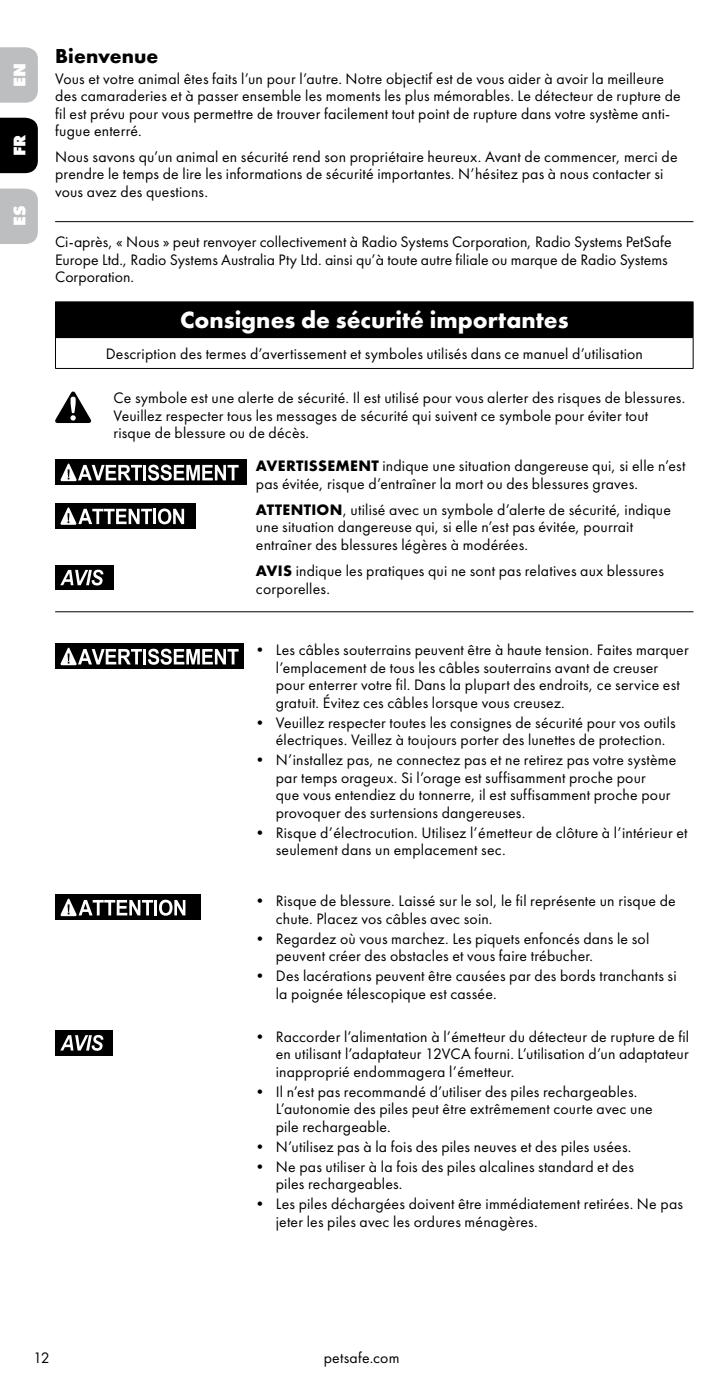
<style>
.page{position:relative;width:725px;height:1386px;background:#fff}
.page>*{position:absolute;margin:0;border:0;box-sizing:border-box;transform-origin:0 0}
.t1{font:24.5px "Futura PT Bold";color:#fff}
.t2{font:21px "Futura PT Bold";letter-spacing:.005em;color:#000}
.t3{font:700 17.5px "Futura PT Extra";color:#fff}
.t4{font:15.75px/17.5px "Futura PT Book";letter-spacing:.01em;color:#000}
.s1{font-family:"Futura PT Bold"}
</style>
<div class="page">
<div style="left:0;top:47px;width:38px;height:56px;background:#bcbec0"></div>
<div style="left:0;top:118px;width:38px;height:55px;background:#000"></div>
<div style="left:0;top:189px;width:38px;height:55px;background:#bcbec0"></div>
<hr style="left:55px;top:221px;width:638px;height:1px;background:#000">
<hr style="left:55px;top:611px;width:638px;height:1px;background:#000">
<div style="left:55px;top:302px;width:638px;height:36px;background:#000"></div>
<hr style="left:55px;top:338px;width:1px;height:30px;background:#000">
<hr style="left:692px;top:338px;width:1px;height:30px;background:#000">
<hr style="left:55px;top:368px;width:638px;height:1px;background:#000">
<svg style="left:55px;top:392px;width:36px;height:31px"></svg>
<div style="left:55px;top:460px;width:191px;height:25px;background:#000"></div>
<hr style="left:143px;top:465px;width:3px;height:15px;background:#fff">
<svg style="left:148px;top:465px;width:90px;height:16px"></svg>
<svg style="left:60px;top:463px;width:82px;height:18px"></svg>
<div style="left:55px;top:504px;width:140px;height:25px;background:#000"></div>
<svg style="left:60px;top:507px;width:92px;height:18px"></svg>
<hr style="left:153px;top:509px;width:3px;height:15px;background:#fff">
<svg style="left:158px;top:509px;width:26px;height:15px"></svg>
<div style="left:55px;top:565px;width:58px;height:25px;background:#000"></div>
<svg style="left:60px;top:570px;width:43px;height:16px"></svg>
<div style="left:55px;top:644px;width:188px;height:25px;background:#000"></div>
<hr style="left:143px;top:649px;width:3px;height:15px;background:#fff">
<svg style="left:148px;top:649px;width:90px;height:16px"></svg>
<svg style="left:60px;top:647px;width:82px;height:18px"></svg>
<div style="left:55px;top:895px;width:145px;height:25px;background:#000"></div>
<svg style="left:60px;top:898px;width:93px;height:18px"></svg>
<hr style="left:154px;top:900px;width:3px;height:15px;background:#fff">
<svg style="left:159px;top:900px;width:26px;height:16px"></svg>
<div style="left:55px;top:1030px;width:57px;height:25px;background:#000"></div>
<svg style="left:60px;top:1035px;width:43px;height:16px"></svg>
<p class="t3" style="left:8px;top:87px;width:25px;rotate:-90deg">EN</p>
<p class="t3" style="left:8px;top:156px;width:23px;rotate:-90deg">FR</p>
<p class="t3" style="left:8px;top:226px;width:22px;rotate:-90deg">ES</p>
<h2 class="t2" style="left:55px;top:42px;width:105px">Bienvenue</h2>
<p class="t4" style="left:55px;top:70px;width:627px">Vous et votre animal êtes faits l’un pour l’autre. Notre objectif est de vous aider à avoir la meilleure des camaraderies et à passer ensemble les moments les plus mémorables. Le détecteur de rupture de fil est prévu pour vous permettre de trouver facilement tout point de rupture dans votre système anti&shy;fugue enterré.</p>
<p class="t4" style="left:55px;top:148px;width:624px">Nous savons qu’un animal en sécurité rend son propriétaire heureux. Avant de commencer, merci de prendre le temps de lire les informations de sécurité importantes. N’hésitez pas à nous contacter si vous avez des questions.</p>
<p class="t4" style="left:55px;top:233px;width:618px">Ci-après, « Nous » peut renvoyer collectivement à Radio Systems Corporation, Radio Systems PetSafe<br>Europe Ltd., Radio Systems Australia Pty Ltd. ainsi qu’à toute autre filiale ou marque de Radio Systems<br>Corporation.</p>
<h1 class="t1" style="left:180px;top:304px;width:390px">Consignes de sécurité importantes</h1>
<p class="t4" style="left:106px;top:345px;width:538px">Description des termes d’avertissement et symboles utilisés dans ce manuel d’utilisation</p>
<p class="t4" style="left:113px;top:389px;width:573px">Ce symbole est une alerte de sécurité. Il est utilisé pour vous alerter des risques de blessures.<br>Veuillez respecter tous les messages de sécurité qui suivent ce symbole pour éviter tout risque de blessure ou de décès.</p>
<p class="t4" style="left:256px;top:457px;width:431px"><span class="s1">AVERTISSEMENT</span> indique une situation dangereuse qui, si elle n’est pas évitée, risque d’entraîner la mort ou des blessures graves.</p>
<p class="t4" style="left:256px;top:501px;width:416px"><span class="s1">ATTENTION</span>, utilisé avec un symbole d’alerte de sécurité, indique une situation dangereuse qui, si elle n’est pas évitée, pourrait entraîner des blessures légères à modérées.</p>
<p class="t4" style="left:256px;top:562px;width:409px"><span class="s1">AVIS</span> indique les pratiques qui ne sont pas relatives aux blessures corporelles.</p>
<p class="t4" style="left:276px;top:641px;width:414px;text-indent:-24px">• Les câbles souterrains peuvent être à haute tension. Faites marquer l’emplacement de tous les câbles souterrains avant de creuser pour enterrer votre fil. Dans la plupart des endroits, ce service est gratuit. Évitez ces câbles lorsque vous creusez.</p>
<p class="t4" style="left:276px;top:714px;width:401px;text-indent:-24px">• Veuillez respecter toutes les consignes de sécurité pour vos outils électriques. Veillez à toujours porter des lunettes de protection.</p>
<p class="t4" style="left:276px;top:751px;width:402px;text-indent:-24px">• N’installez pas, ne connectez pas et ne retirez pas votre système par temps orageux. Si l’orage est suffisamment proche pour<br>que vous entendiez du tonnerre, il est suffisamment proche pour provoquer des surtensions dangereuses.</p>
<p class="t4" style="left:276px;top:824px;width:413px;text-indent:-24px">• Risque d’électrocution. Utilisez l’émetteur de clôture à l’intérieur et seulement dans un emplacement sec.</p>
<p class="t4" style="left:276px;top:892px;width:401px;text-indent:-24px">• Risque de blessure. Laissé sur le sol, le fil représente un risque de chute. Placez vos câbles avec soin.</p>
<p class="t4" style="left:276px;top:930px;width:375px;text-indent:-24px">• Regardez où vous marchez. Les piquets enfoncés dans le sol peuvent créer des obstacles et vous faire trébucher.</p>
<p class="t4" style="left:276px;top:967px;width:402px;text-indent:-24px">• Des lacérations peuvent être causées par des bords tranchants si la poignée télescopique est cassée.</p>
<p class="t4" style="left:276px;top:1028px;width:415px;text-align:justify;text-indent:-24px">• Raccorder l’alimentation à l’émetteur du détecteur de rupture de fil en utilisant l’adaptateur 12VCA fourni. L’utilisation d’un adaptateur inapproprié endommagera l’émetteur.</p>
<p class="t4" style="left:276px;top:1083px;width:378px;text-indent:-24px">• Il n’est pas recommandé d’utiliser des piles rechargeables.<br>L’autonomie des piles peut être extrêmement courte avec une pile rechargeable.</p>
<p class="t4" style="left:252px;top:1138px;width:380px">• N’utilisez pas à la fois des piles neuves et des piles usées.</p>
<p class="t4" style="left:276px;top:1158px;width:359px;text-indent:-24px">• Ne pas utiliser à la fois des piles alcalines standard et des piles rechargeables.</p>
<p class="t4" style="left:276px;top:1195px;width:408px;text-indent:-24px">• Les piles déchargées doivent être immédiatement retirées. Ne pas jeter les piles avec les ordures ménagères.</p>
<p class="t4" style="left:33px;top:1348px;width:18px">12</p>
<p class="t4" style="left:323px;top:1348px;width:77px">petsafe.com</p>
</div>
